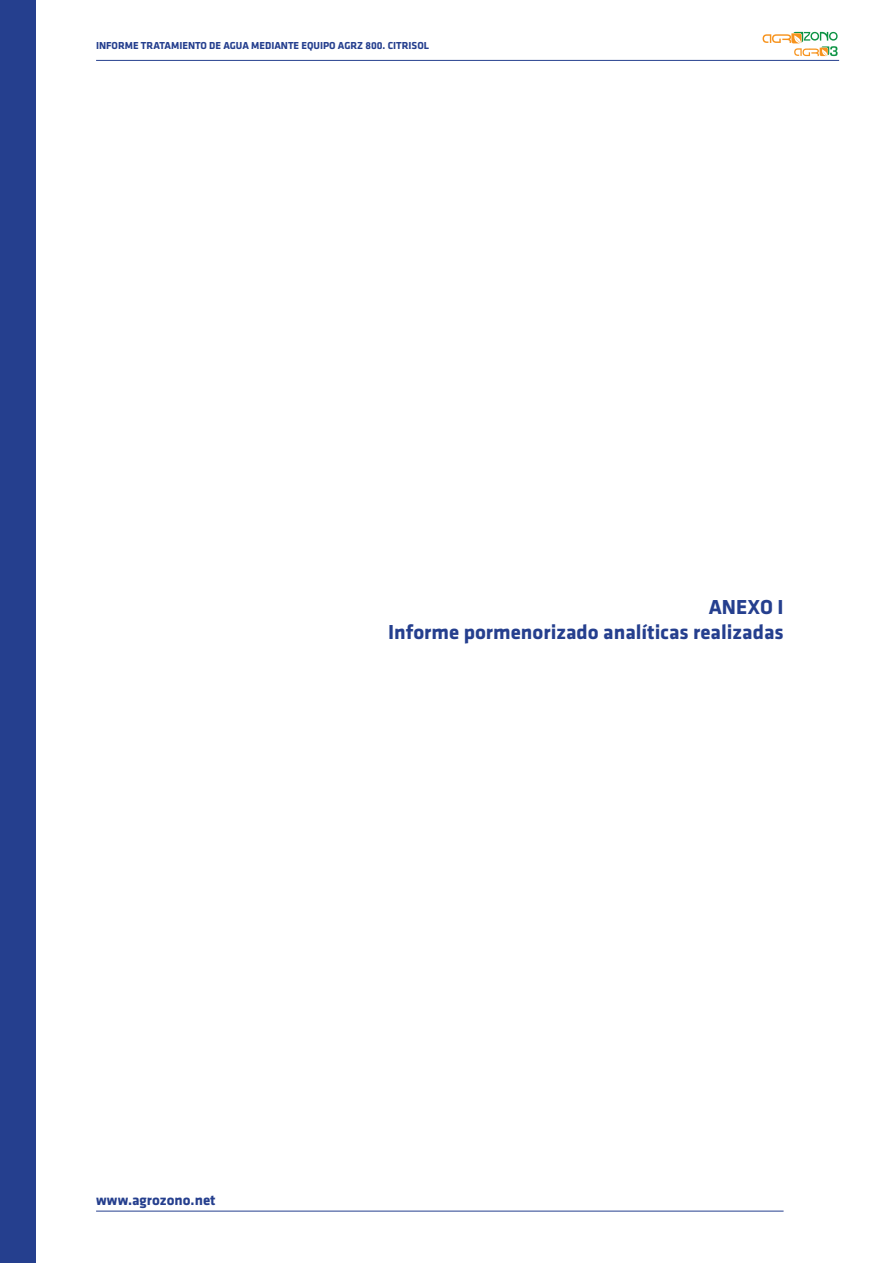
<style>
.page{position:relative;width:893px;height:1263px;background:#fff}
.page>*{position:absolute;margin:0;border:0;box-sizing:border-box;transform-origin:0 0}
.t1{font:700 21px/25.2px "Klavika";color:#253f8e;text-align:right}
.t2{font:700 15px "Klavika";color:#253f8e}
.t3{font:700 10.5px "Klavika";color:#253f8e}
</style>
<div class="page">
<hr style="left:96px;top:60px;width:743px;height:1px;background:#253f8e">
<hr style="left:96px;top:1211px;width:688px;height:1px;background:#253f8e">
<svg style="left:763px;top:32px;width:75px;height:24px"></svg>
<div style="left:0;top:0;width:35px;height:1263px;background:#253f8e"></div>
<p class="t3" style="left:96px;top:40px;width:334px">INFORME TRATAMIENTO DE AGUA MEDIANTE EQUIPO AGRZ 800. CITRISOL</p>
<h1 class="t1" style="left:388px;top:595px;width:397px">ANEXO I<br>Informe pormenorizado analíticas realizadas</h1>
<h2 class="t2" style="left:96px;top:1192px;width:121px">www.agrozono.net</h2>
</div>
